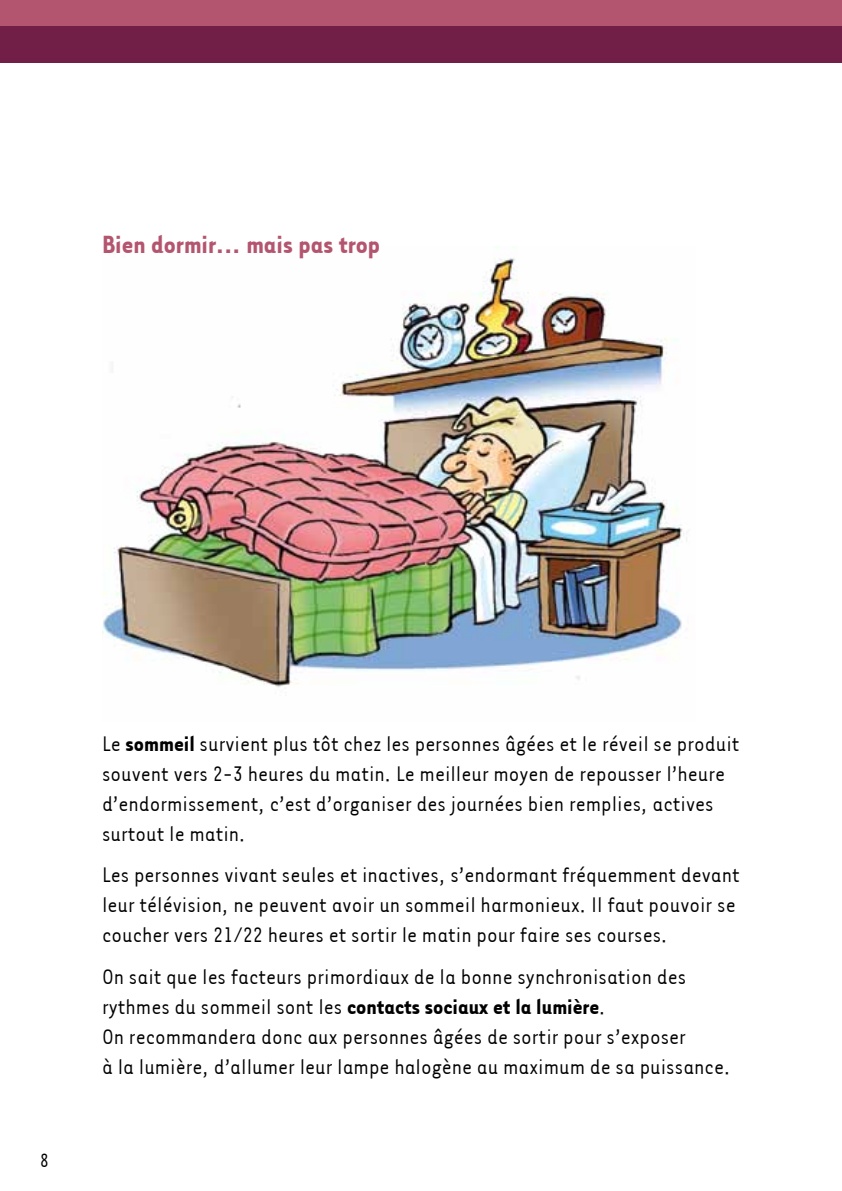
<style>
.page{position:relative;width:842px;height:1191px;background:#fff}
.page>*{position:absolute;margin:0;border:0;box-sizing:border-box;transform-origin:0 0}
.t1{font:700 28.2px "Tarzana Narrow";color:#b4556f}
.t2{font:24px/30px "Tarzana Narrow";color:#000}
.t3{font:22px "Tarzana Narrow";color:#000}
.s1{font-weight:700}
</style>
<div class="page">
<img style="left:103px;top:246px;width:584px;height:442px">
<div style="left:0;top:0;width:842px;height:62px;background:#711f46"></div>
<div style="left:0;top:0;width:842px;height:26px;background:#b4556f"></div>
<p class="t1" style="left:102px;top:227px;width:280px">Bien dormir... mais pas trop</p>
<p class="t3" style="left:40px;top:1147px;width:11px">8</p>
<p class="t2" style="left:102px;top:727px;width:639px">Le <span class="s1">sommeil</span> survient plus tôt chez les personnes âgées et le réveil se produit souvent vers 2-3 heures du matin. Le meilleur moyen de repousser l’heure d’endormissement, c’est d’organiser des journées bien remplies, actives surtout le matin.</p>
<p class="t2" style="left:102px;top:859px;width:639px">Les personnes vivant seules et inactives, s’endormant fréquemment devant leur télévision, ne peuvent avoir un sommeil harmonieux. Il faut pouvoir se coucher vers 21/22 heures et sortir le matin pour faire ses courses.</p>
<p class="t2" style="left:102px;top:960px;width:630px">On sait que les facteurs primordiaux de la bonne synchronisation des rythmes du sommeil sont les <span class="s1">contacts sociaux et la lumière</span>.<br>On recommandera donc aux personnes âgées de sortir pour s’exposer<br>à la lumière, d’allumer leur lampe halogène au maximum de sa puissance.</p>
</div>
